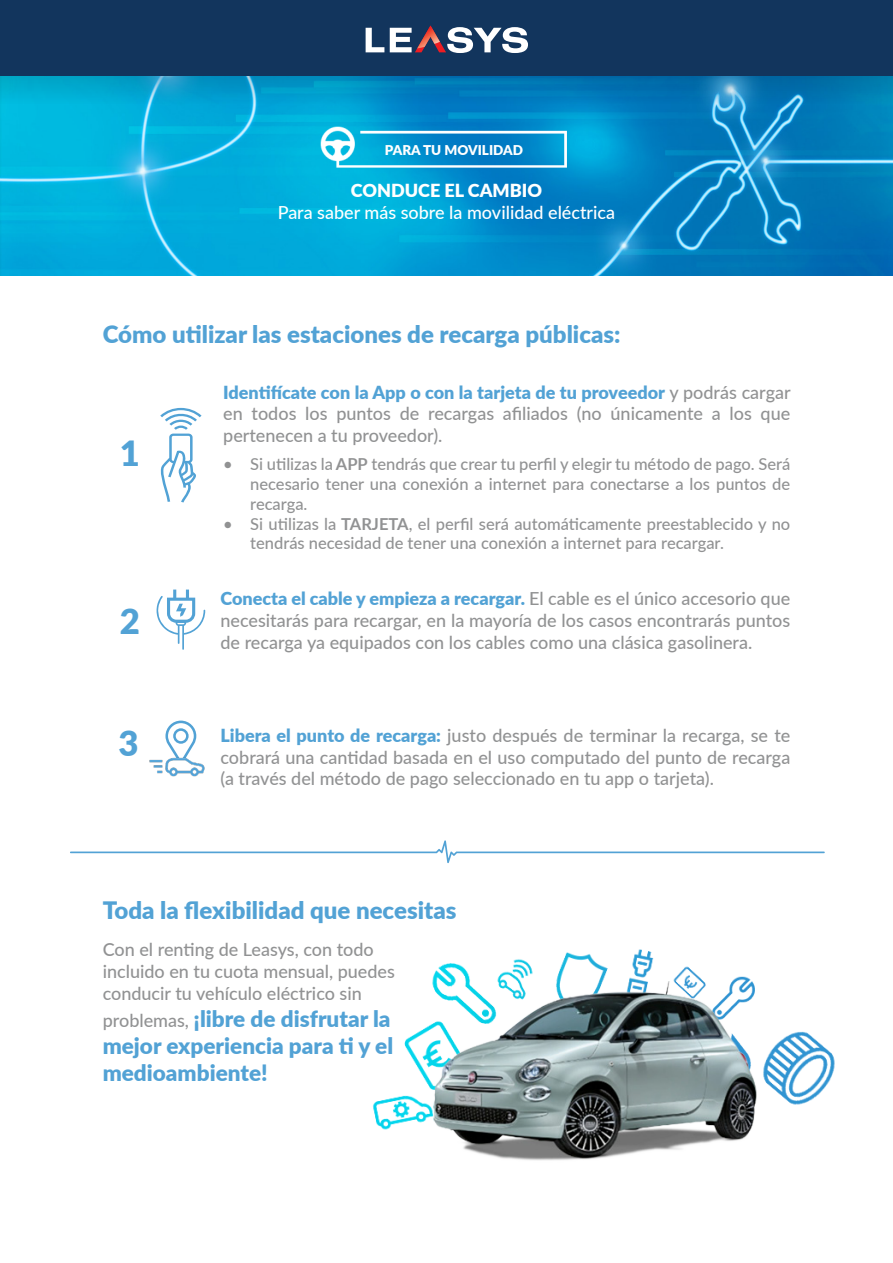
<style>
.page{position:relative;width:893px;height:1263px;background:#fff}
.page>*{position:absolute;margin:0;border:0;box-sizing:border-box;transform-origin:0 0}
.t1{font:900 34.65px "Lato";color:#52a2d5}
.t2{font:900 24px "Lato";color:#52a2d5}
.t3{font:900 22.5px/27px "Lato";color:#52a2d5}
.t4{font:500 18px/21.6px "Lato";color:#919293;text-align:justify}
.t5{font:500 18px "Lato";color:#fff}
.t6{font:900 18px "Lato";color:#fff}
.t7{font:500 16.5px/19.8px "Lato";color:#919293;text-align:justify}
.t8{font:900 13.5px "Lato";color:#fff}
.s1{font-weight:900;color:#52a2d5}
.s2{font-weight:700}
.s3{font-weight:500;font-size:18px;color:#919293}
</style>
<div class="page">
<svg style="left:165px;top:721px;width:31px;height:21px"></svg>
<img style="left:0;top:104px;width:893px;height:172px">
<svg style="left:0;top:75px;width:893px;height:29px;background:#0586bc"></svg>
<div style="left:0;top:0;width:893px;height:75px;background:#12355d"></div>
<svg style="left:366px;top:28px;width:18px;height:24px"></svg>
<svg style="left:390px;top:26px;width:138px;height:27px"></svg>
<svg style="left:70px;top:840px;width:755px;height:23px"></svg>
<svg style="left:156px;top:589px;width:49px;height:61px"></svg>
<svg style="left:160px;top:408px;width:42px;height:94px"></svg>
<img style="left:149px;top:742px;width:56px;height:35px">
<img style="left:373px;top:949px;width:462px;height:212px">
<img style="left:318px;top:126px;width:251px;height:42px">
<p class="t8" style="left:385px;top:139px;width:140px">PARA TU MOVILIDAD</p>
<p class="t6" style="left:351px;top:177px;width:193px">CONDUCE EL CAMBIO</p>
<p class="t5" style="left:278px;top:199px;width:339px">Para saber más sobre la movilidad eléctrica</p>
<p class="t2" style="left:103px;top:316px;width:519px">Cómo utilizar las estaciones de recarga públicas:</p>
<p class="t1" style="left:120px;top:427px;width:22px">1</p>
<p class="t1" style="left:120px;top:595px;width:22px">2</p>
<p class="t1" style="left:118px;top:718px;width:22px">3</p>
<p class="t4" style="left:223px;top:380px;width:569px"><span class="s1">Identifícate con la App o con la tarjeta de tu proveedor</span> y podrás cargar en todos los puntos de recargas afiliados (no únicamente a los que pertenecen a tu proveedor).</p>
<p class="t7" style="left:250px;top:454px;width:541px;text-indent:-27px">• Si utilizas la <span class="s2">APP</span> tendrás que crear tu perfil y elegir tu método de pago. Será necesario tener una conexión a internet para conectarse a los puntos de recarga.</p>
<p class="t7" style="left:250px;top:513px;width:541px;text-indent:-27px">• Si utilizas la <span class="s2">TARJETA</span>, el perfil será automáticamente preestablecido y no tendrás necesidad de tener una conexión a internet para recargar.</p>
<p class="t4" style="left:221px;top:587px;width:571px"><span class="s1">Conecta el cable y empieza a recargar.</span> El cable es el único accesorio que necesitarás para recargar, en la mayoría de los casos encontrarás puntos de recarga ya equipados con los cables como una clásica gasolinera.</p>
<p class="t4" style="left:221px;top:724px;width:571px"><span class="s1">Libera el punto de recarga:</span> justo después de terminar la recarga, se te cobrará una cantidad basada en el uso computado del punto de recarga (a través del método de pago seleccionado en tu app o tarjeta).</p>
<p class="t2" style="left:103px;top:892px;width:355px">Toda la flexibilidad que necesitas</p>
<p class="t4" style="left:103px;top:938px;width:294px;text-align:left">Con el renting de Leasys, con todo incluido en tu cuota mensual, puedes conducir tu vehículo eléctrico sin</p>
<p class="t3" style="left:103px;top:1004px;width:292px"><span class="s3">problemas,</span> ¡libre de disfrutar la mejor experiencia para ti y el medioambiente!</p>
</div>
